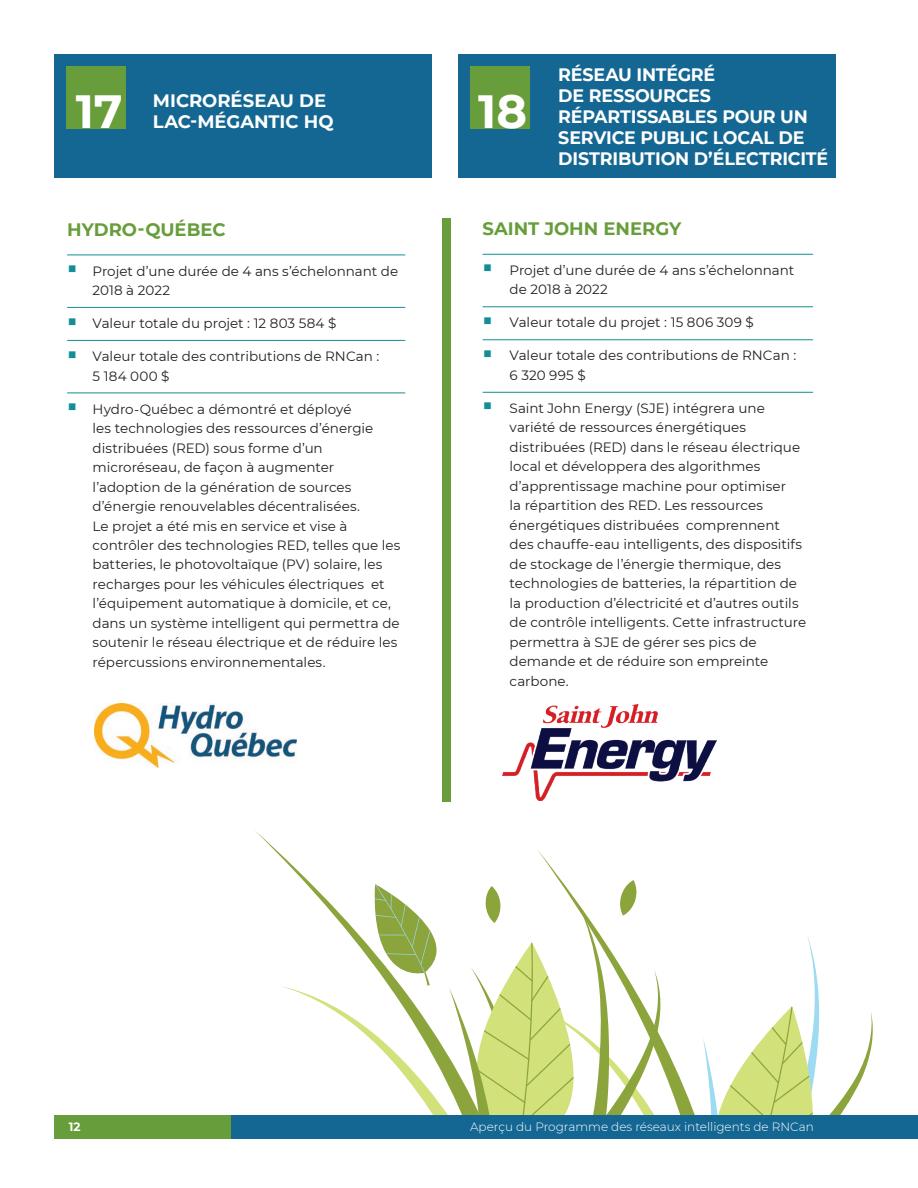
<style>
.page{position:relative;width:918px;height:1188px;background:#fff}
.page>*{position:absolute;margin:0;border:0;box-sizing:border-box;transform-origin:0 0}
.t1{font:700 46.5px "Montserrat";color:#fff}
.t2{font:700 18px/21px "Montserrat";letter-spacing:-.01em;color:#fff}
.t3{font:700 18px "Montserrat";color:#679d3a}
.t4{font:13.5px/19.5px "Montserrat";color:#231f20}
.t5{font:300 12px "Montserrat";color:#fff}
.t6{font:700 12px "Montserrat";color:#fff}
</style>
<div class="page">
<div style="left:231px;top:1116px;width:687px;height:23px;background:#136792"></div>
<div style="left:55px;top:1116px;width:176px;height:23px;background:#679d3a"></div>
<svg style="left:279px;top:850px;width:594px;height:264px"></svg>
<div style="left:54px;top:54px;width:378px;height:123px;background:#136792"></div>
<div style="left:66px;top:66px;width:60px;height:62px;background:#679d3a"></div>
<hr style="left:67px;top:255px;width:338px;height:1px;background:#138e96">
<hr style="left:67px;top:307px;width:338px;height:1px;background:#138e96">
<hr style="left:67px;top:340px;width:338px;height:1px;background:#138e96">
<hr style="left:67px;top:393px;width:338px;height:1px;background:#138e96">
<img style="left:94px;top:703px;width:203px;height:65px">
<div style="left:442px;top:218px;width:8px;height:583px;background:#679d3a"></div>
<div style="left:458px;top:54px;width:378px;height:123px;background:#136792"></div>
<div style="left:471px;top:66px;width:59px;height:62px;background:#679d3a"></div>
<hr style="left:483px;top:254px;width:330px;height:1px;background:#138e96">
<hr style="left:483px;top:306px;width:330px;height:1px;background:#138e96">
<hr style="left:483px;top:339px;width:330px;height:1px;background:#138e96">
<hr style="left:483px;top:392px;width:330px;height:1px;background:#138e96">
<img style="left:503px;top:705px;width:213px;height:95px">
<h2 class="t1" style="left:76px;top:78px;width:48px">17</h2>
<h2 class="t2" style="left:153px;top:89px;width:182px">MICRORÉSEAU DE<br>LAC-MÉGANTIC HQ</h2>
<h2 class="t1" style="left:478px;top:78px;width:50px">18</h2>
<h2 class="t2" style="left:558px;top:63px;width:271px">RÉSEAU INTÉGRÉ<br>DE RESSOURCES<br>RÉPARTISSABLES POUR UN<br>SERVICE PUBLIC LOCAL DE<br>DISTRIBUTION D’ÉLECTRICITÉ</h2>
<h3 class="t3" style="left:67px;top:216px;width:160px">HYDRO-QUÉBEC</h3>
<p class="t4" style="left:93px;top:261px;width:307px">Projet d’une durée de 4 ans s’échelonnant de<br>2018 à 2022</p>
<p class="t4" style="left:93px;top:313px;width:245px">Valeur totale du projet : 12 803 584 $</p>
<p class="t4" style="left:93px;top:346px;width:288px">Valeur totale des contributions de RNCan :<br>5 184 000 $</p>
<p class="t4" style="left:93px;top:399px;width:309px">Hydro-Québec a démontré et déployé<br>les technologies des ressources d’énergie distribuées (RED) sous forme d’un microréseau, de façon à augmenter l’adoption de la génération de sources d’énergie renouvelables décentralisées.<br>Le projet a été mis en service et vise à contrôler des technologies RED, telles que les batteries, le photovoltaïque (PV) solaire, les recharges pour les véhicules électriques et l’équipement automatique à domicile, et ce, dans un système intelligent qui permettra de soutenir le réseau électrique et de réduire les répercussions environnementales.</p>
<h3 class="t3" style="left:483px;top:216px;width:200px">SAINT JOHN ENERGY</h3>
<p class="t4" style="left:510px;top:260px;width:286px">Projet d’une durée de 4 ans s’échelonnant de 2018 à 2022</p>
<p class="t4" style="left:510px;top:312px;width:246px">Valeur totale du projet : 15 806 309 $</p>
<p class="t4" style="left:510px;top:345px;width:288px">Valeur totale des contributions de RNCan :<br>6 320 995 $</p>
<p class="t4" style="left:510px;top:398px;width:298px">Saint John Energy (SJE) intégrera une variété de ressources énergétiques distribuées (RED) dans le réseau électrique local et développera des algorithmes d’apprentissage machine pour optimiser<br>la répartition des RED. Les ressources énergétiques distribuées comprennent des chauffe-eau intelligents, des dispositifs de stockage de l’énergie thermique, des technologies de batteries, la répartition de la production d’électricité et d’autres outils de contrôle intelligents. Cette infrastructure permettra à SJE de gérer ses pics de demande et de réduire son empreinte carbone.</p>
<p class="t6" style="left:69px;top:1118px;width:13px">12</p>
<p class="t5" style="left:470px;top:1118px;width:345px">Aperçu du Programme des réseaux intelligents de RNCan</p>
</div>
